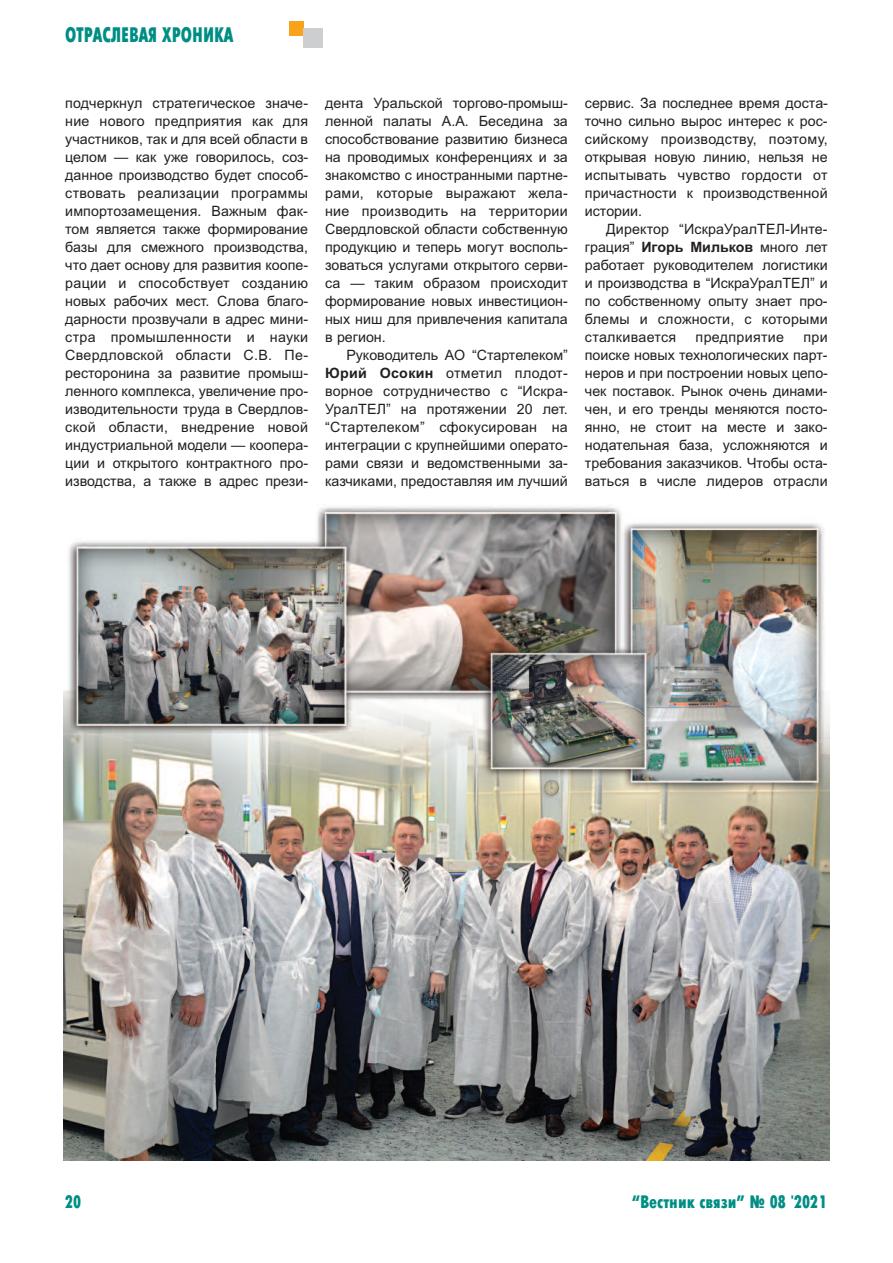
<style>
.page{position:relative;width:893px;height:1263px;background:#fff}
.page>*{position:absolute;margin:0;border:0;box-sizing:border-box;transform-origin:0 0}
.t1{font:21px "Futura Futuris X Cond C";color:#008e84;scale:.9 1}
.t2{font:18px "Futura Futuris X Cond C";color:#008e84}
.t3{font:14.25px/18px "Arial";color:#231f20;text-align:justify}
.t4{font:14.25px "Arial";letter-spacing:.02em;color:#231f20}
.s1{font-weight:700}
</style>
<div class="page">
<div style="left:289px;top:21px;width:14px;height:14px;background:#f9a21c"></div>
<div style="left:303px;top:28px;width:20px;height:20px;background:#cdced0"></div>
<img style="left:64px;top:506px;width:765px;height:655px">
<h1 class="t1" style="left:65px;top:22px;width:188px">ОТРАСЛЕВАЯ ХРОНИКА</h1>
<p class="t3" style="left:65px;top:94px;width:245px">подчеркнул стратегическое значе&shy;ние нового предприятия как для участников, так и для всей области в целом — как уже говорилось, соз&shy;данное производство будет способ&shy;ствовать реализации программы импортозамещения. Важным фак&shy;том является также формирование базы для смежного производства, что дает основу для развития коопе&shy;рации и способствует созданию новых рабочих мест. Слова благо&shy;дарности прозвучали в адрес мини&shy;стра промышленности и науки Свердловской области С.В. Пе&shy;ресторонина за развитие промыш&shy;ленного комплекса, увеличение про&shy;изводительности труда в Свердлов&shy;ской области, внедрение новой индустриальной модели — коопера&shy;ции и открытого контрактного про&shy;изводства, а также в адрес прези-</p>
<p class="t3" style="left:325px;top:94px;width:244px">дента Уральской торгово-промыш&shy;ленной палаты А.А. Беседина за способствование развитию бизнеса на проводимых конференциях и за знакомство с иностранными партне&shy;рами, которые выражают жела&shy;ние производить на территории Свердловской области собственную продукцию и теперь могут восполь&shy;зоваться услугами открытого серви&shy;са — таким образом происходит формирование новых инвестицион&shy;ных ниш для привлечения капитала в регион.</p>
<p class="t3" style="left:325px;top:346px;width:244px;text-indent:21px">Руководитель АО “Стартелеком” <span class="s1">Юрий Осокин</span> отметил плодот&shy;ворное сотрудничество с “Искра-УралТЕЛ” на протяжении 20 лет. “Стартелеком” сфокусирован на интеграции с крупнейшими операто&shy;рами связи и ведомственными за&shy;казчиками, предоставляя им лучший</p>
<p class="t3" style="left:585px;top:94px;width:245px">сервис. За последнее время доста&shy;точно сильно вырос интерес к рос&shy;сийскому производству, поэтому, открывая новую линию, нельзя не испытывать чувство гордости от причастности к производственной истории.</p>
<p class="t3" style="left:585px;top:220px;width:244px;text-indent:21px">Директор “ИскраУралТЕЛ-Инте&shy;грация” <span class="s1">Игорь Мильков</span> много лет работает руководителем логистики и производства в “ИскраУралТЕЛ” и по собственному опыту знает про&shy;блемы и сложности, с которыми сталкивается</p>
<p class="t3" style="left:585px;top:328px;width:245px;text-indent:219px">при поиске новых технологических парт&shy;неров и при построении новых цепо&shy;чек поставок. Рынок очень динами&shy;чен, и его тренды меняются посто&shy;янно, не стоит на месте и зако&shy;нодательная база, усложняются и требования заказчиков. Чтобы оста&shy;ваться в числе лидеров отрасли</p>
<p class="t4" style="left:696px;top:329px;width:90px">предприятие</p>
<p class="t2" style="left:65px;top:1191px;width:18px">20</p>
<p class="t2" style="left:632px;top:1191px;width:197px">“Вестник связи” № 08 '2021</p>
</div>
